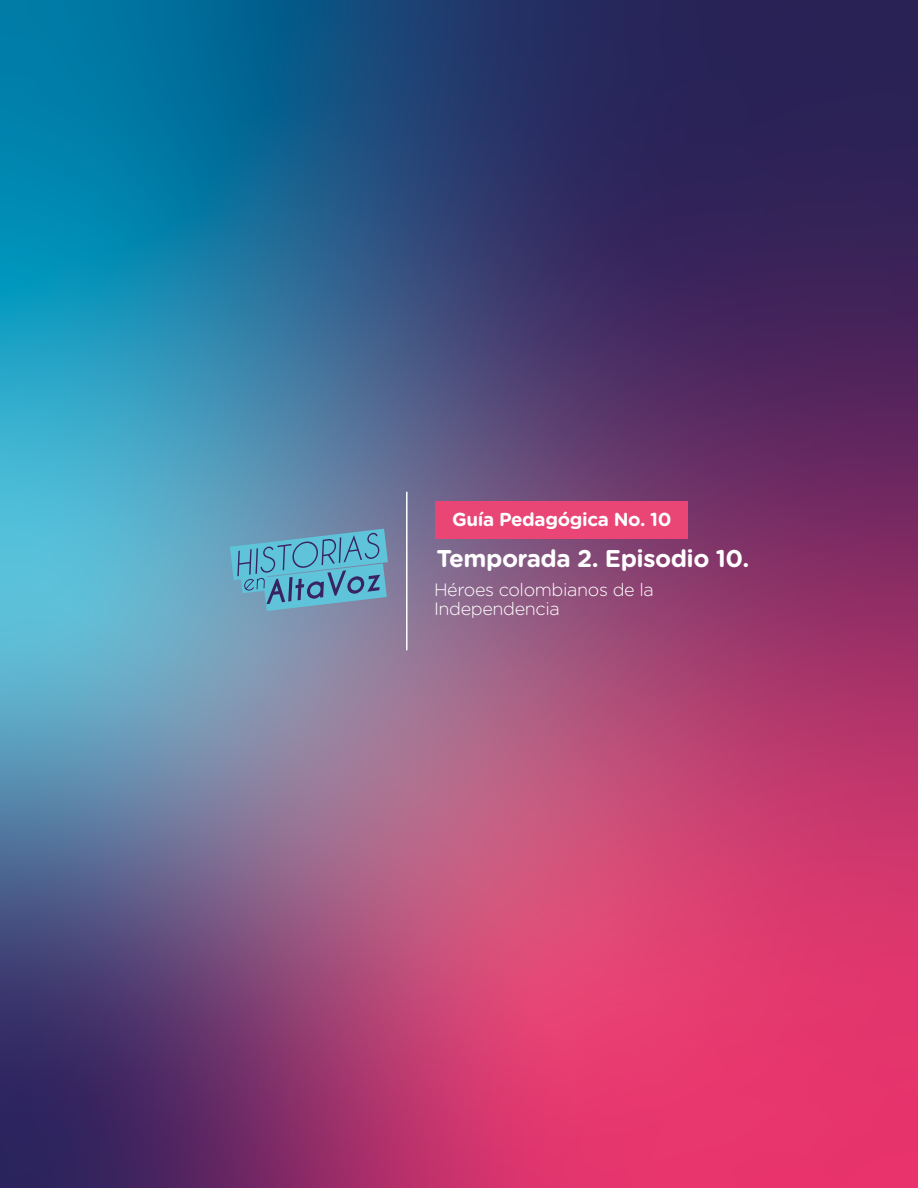
<style>
.page{position:relative;width:918px;height:1188px;background:#fff}
.page>*{position:absolute;margin:0;border:0;box-sizing:border-box;transform-origin:0 0}
.t1{font:700 24.3px "Gotham Rounded";letter-spacing:-.02em;color:#fff}
.t2{font:700 18.75px "Gotham Rounded";letter-spacing:-.02em;color:#fff}
.t3{font:300 18px/19.2px "Gotham Rounded";letter-spacing:-.02em;color:#fff}
</style>
<div class="page">
<img style="left:0;top:0;width:918px;height:1188px">
<svg style="left:230px;top:529px;width:158px;height:82px;background:#60a3c0"></svg>
<hr style="left:406px;top:492px;width:2px;height:158px;background:#fff">
<div style="left:436px;top:501px;width:252px;height:38px;background:#e94575"></div>
<p class="t2" style="left:452px;top:506px;width:221px">Guía Pedagógica No. 10</p>
<h1 class="t1" style="left:437px;top:541px;width:314px">Temporada 2. Episodio 10.</h1>
<p class="t3" style="left:434px;top:579px;width:221px">Héroes colombianos de la<br>Independencia</p>
</div>
